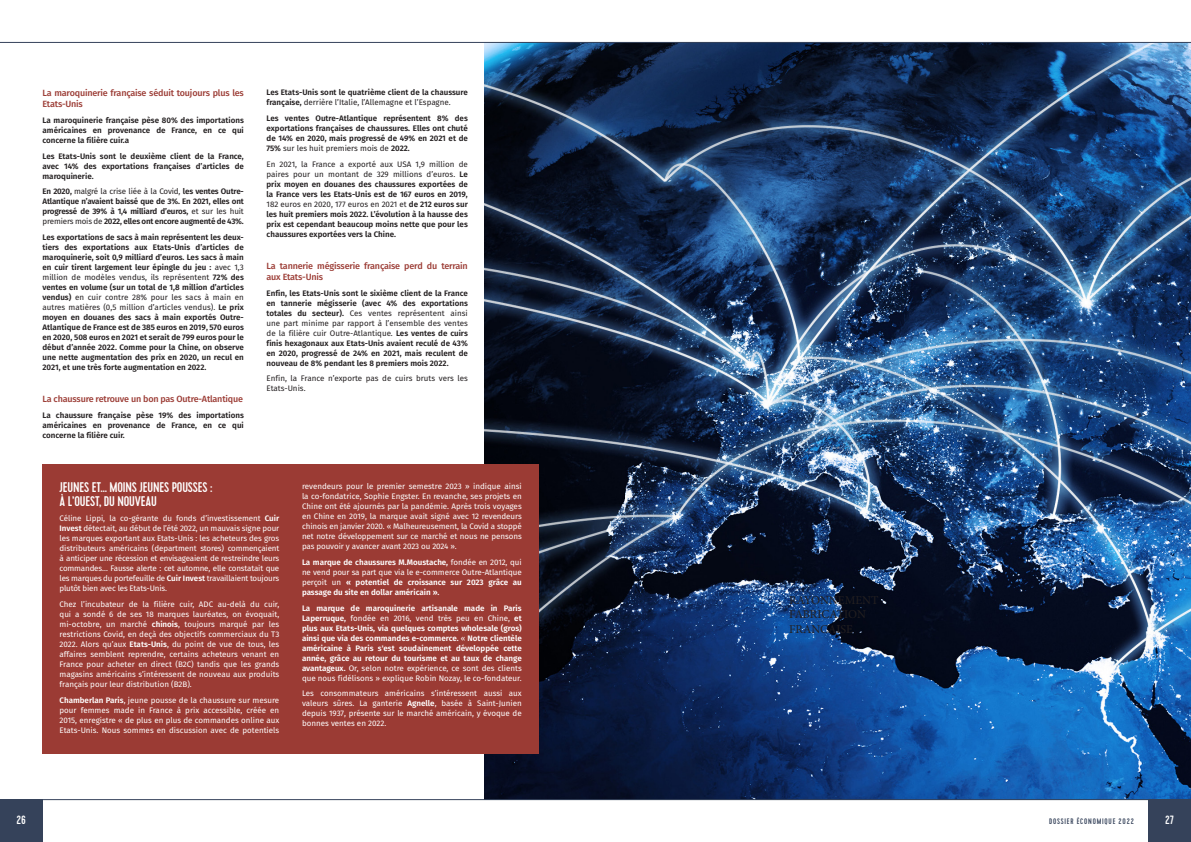
<style>
.page{position:relative;width:1191px;height:842px;background:#fff}
.page>*{position:absolute;margin:0;border:0;box-sizing:border-box;transform-origin:0 0}
.t1{font:500 14px/14px "Cervo";letter-spacing:-.01em;color:#fff}
.t2{font:12px/14.4px "Minion Pro";color:#231f20}
.t3{font:500 12px "Cervo";color:#fff}
.t4{font:500 9px/11px "Fira Sans";letter-spacing:-.02em;color:#9b3b34}
.t5{font:600 8px/10px "Fira Sans";color:#231f20;text-align:justify}
.t6{font:8px/10px "Fira Sans";letter-spacing:-.005em;color:#fff;text-align:justify}
.t7{font:600 8px/10px "Fira Sans";color:#fff;text-align:justify}
.t8{font:8px/10px "Fira Sans";color:#231f20}
.t9{font:500 8px "Cervo";letter-spacing:.1em;color:#35425a}
.s1{font-weight:400}
.s2{font-weight:600}
</style>
<div class="page">
<img style="left:485px;top:43px;width:706px;height:756px">
<div style="left:43px;top:465px;width:496px;height:289px;background:#9b3b34"></div>
<div style="left:1148px;top:799px;width:43px;height:43px;background:#35425a"></div>
<div style="left:0;top:799px;width:43px;height:43px;background:#35425a"></div>
<hr style="left:0;top:799px;width:1148px;height:1px;background:#35425a">
<hr style="left:0;top:42px;width:1191px;height:1px;background:#35425a">
<p class="t4" style="left:43px;top:87px;width:203px">La maroquinerie française séduit toujours plus les<br>Etats-Unis</p>
<p class="t5" style="left:43px;top:115px;width:203px">La maroquinerie française pèse 80% des importations américaines en provenance de France, en ce qui concerne la filière cuir.a</p>
<p class="t5" style="left:43px;top:150px;width:203px">Les Etats-Unis sont le deuxième client de la France, avec 14% des exportations françaises d’articles de maroquinerie.</p>
<p class="t5" style="left:43px;top:186px;width:203px">En 2020, <span class="s1">malgré la crise liée à la Covid,</span> les ventes Outre-Atlantique n’avaient baissé que de 3%. En 2021, elles ont progressé de 39% à 1,4 milliard d’euros, <span class="s1">et sur les huit premiers mois de</span> 2022, elles ont encore augmenté de 43%.</p>
<p class="t5" style="left:43px;top:232px;width:203px">Les exportations de sacs à main représentent les deux&shy;tiers des exportations aux Etats-Unis d’articles de maroquinerie, soit 0,9 milliard d’euros. Les sacs à main en cuir tirent largement leur épingle du jeu : <span class="s1">avec 1,3 million de modèles vendus, ils représentent</span> 72% des ventes en volume (sur un total de 1,8 million d’articles vendus) <span class="s1">en cuir contre 28% pour les sacs à main en autres matières (0,5 million d’articles vendus).</span> Le prix moyen en douanes des sacs à main exportés Outre-Atlantique de France est de 385 euros en 2019, 570 euros en 2020, 508 euros en 2021 et serait de 799 euros pour le début d’année 2022. Comme pour la Chine, on observe une nette augmentation des prix en 2020, un recul en 2021, et une très forte augmentation en 2022.</p>
<p class="t4" style="left:43px;top:393px;width:202px">La chaussure retrouve un bon pas Outre-Atlantique</p>
<p class="t5" style="left:43px;top:410px;width:203px">La chaussure française pèse 19% des importations américaines en provenance de France, en ce qui concerne la filière cuir.</p>
<p class="t5" style="left:266px;top:87px;width:203px">Les Etats-Unis sont le quatrième client de la chaussure française, <span class="s1">derrière l’Italie, l’Allemagne et l’Espagne.</span></p>
<p class="t5" style="left:266px;top:113px;width:203px">Les ventes Outre-Atlantique représentent 8% des exportations françaises de chaussures. Elles ont chuté de 14% en 2020, mais progressé de 49% en 2021 et de 75% <span class="s1">sur les huit premiers mois de</span> 2022.</p>
<p class="t5" style="left:266px;top:158px;width:203px"><span class="s1">En 2021, la France a exporté aux USA 1,9 million de paires pour un montant de 329 millions d’euros.</span> Le prix moyen en douanes des chaussures exportées de la France vers les Etats-Unis est de 167 euros en 2019, <span class="s1">182 euros en 2020, 177 euros en 2021 et</span> de 212 euros sur les huit premiers mois 2022. L’évolution à la hausse des prix est cependant beaucoup moins nette que pour les chaussures exportées vers la Chine.</p>
<p class="t4" style="left:266px;top:260px;width:203px">La tannerie mégisserie française perd du terrain aux Etats-Unis</p>
<p class="t5" style="left:266px;top:287px;width:203px">Enfin, les Etats-Unis sont le sixième client de la France en tannerie mégisserie (avec 4% des exportations totales du secteur). <span class="s1">Ces ventes représentent ainsi une part minime par rapport à l’ensemble des ventes de la filière cuir Outre-Atlantique.</span> Les ventes de cuirs finis hexagonaux aux Etats-Unis avaient reculé de 43% en 2020, progressé de 24% en 2021, mais reculent de nouveau de 8% pendant les 8 premiers mois 2022.</p>
<p class="t8" style="left:266px;top:373px;width:203px">Enfin, la France n’exporte pas de cuirs bruts vers les<br>Etats-Unis.</p>
<h1 class="t1" style="left:60px;top:480px;width:154px">JEUNES ET… MOINS JEUNES POUSSES :<br>À L’OUEST, DU NOUVEAU</h1>
<p class="t6" style="left:60px;top:513px;width:221px">Céline Lippi, la co-gérante du fonds d’investissement <span class="s2">Cuir Invest</span> détectait, au début de l’été 2022, un mauvais signe pour les marques exportant aux Etats-Unis : les acheteurs des gros distributeurs américains (department stores) commençaient à anticiper une récession et envisageaient de restreindre leurs commandes… Fausse alerte : cet automne, elle constatait que les marques du portefeuille de <span class="s2">Cuir Invest</span> travaillaient toujours plutôt bien avec les Etats-Unis.</p>
<p class="t6" style="left:60px;top:599px;width:221px">Chez l’incubateur de la filière cuir, ADC au-delà du cuir, qui a sondé 6 de ses 18 marques lauréates, on évoquait, mi-octobre, un marché <span class="s2">chinois</span>, toujours marqué par les restrictions Covid, en deçà des objectifs commerciaux du T3<br>2022. Alors qu’aux <span class="s2">Etats-Unis</span>, du point de vue de tous, les affaires semblent reprendre, certains acheteurs venant en France pour acheter en direct (B2C) tandis que les grands magasins américains s’intéressent de nouveau aux produits français pour leur distribution (B2B).</p>
<p class="t6" style="left:60px;top:695px;width:221px"><span class="s2">Chamberlan Paris</span>, jeune pousse de la chaussure sur mesure pour femmes made in France à prix accessible, créée en 2015, enregistre « de plus en plus de commandes online aux Etats-Unis. Nous sommes en discussion avec de potentiels</p>
<p class="t6" style="left:302px;top:481px;width:221px">revendeurs pour le premier semestre 2023 » indique ainsi la co-fondatrice, Sophie Engster. En revanche, ses projets en Chine ont été ajournés par la pandémie. Après trois voyages en Chine en 2019, la marque avait signé avec 12 revendeurs chinois en janvier 2020. « Malheureusement, la Covid a stoppé net notre développement sur ce marché et nous ne pensons pas pouvoir y avancer avant 2023 ou 2024 ».</p>
<p class="t7" style="left:302px;top:557px;width:221px">La marque de chaussures M.Moustache, <span class="s1">fondée en 2012, qui ne vend pour sa part que via le e-commerce Outre-Atlantique perçoit un</span> « potentiel de croissance sur 2023 grâce au passage du site en dollar américain ».</p>
<p class="t7" style="left:302px;top:602px;width:221px">La marque de maroquinerie artisanale made in Paris Laperruque, <span class="s1">fondée en 2016, vend très peu en Chine,</span> et plus aux Etats-Unis, via quelques comptes wholesale (gros) ainsi que via des commandes e-commerce. <span class="s1">«</span> Notre clientèle américaine à Paris s'est soudainement développée cette année, grâce au retour du tourisme et au taux de change avantageux. <span class="s1">Or, selon notre expérience, ce sont des clients que nous fidélisons » explique Robin Nozay, le co-fondateur.</span></p>
<p class="t6" style="left:302px;top:688px;width:221px">Les consommateurs américains s’intéressent aussi aux valeurs sûres. La ganterie <span class="s2">Agnelle</span>, basée à Saint-Junien depuis 1937, présente sur le marché américain, y évoque de bonnes ventes en 2022.</p>
<h2 class="t2" style="left:789px;top:593px;width:91px">RAYONNEMENT<br>FABRICATION<br>FRANCAISE</h2>
<h2 class="t3" style="left:16px;top:813px;width:11px">26</h2>
<p class="t9" style="left:1049px;top:816px;width:86px">DOSSIER ÉCONOMIQUE 2022</p>
<h2 class="t3" style="left:1165px;top:813px;width:11px">27</h2>
</div>
